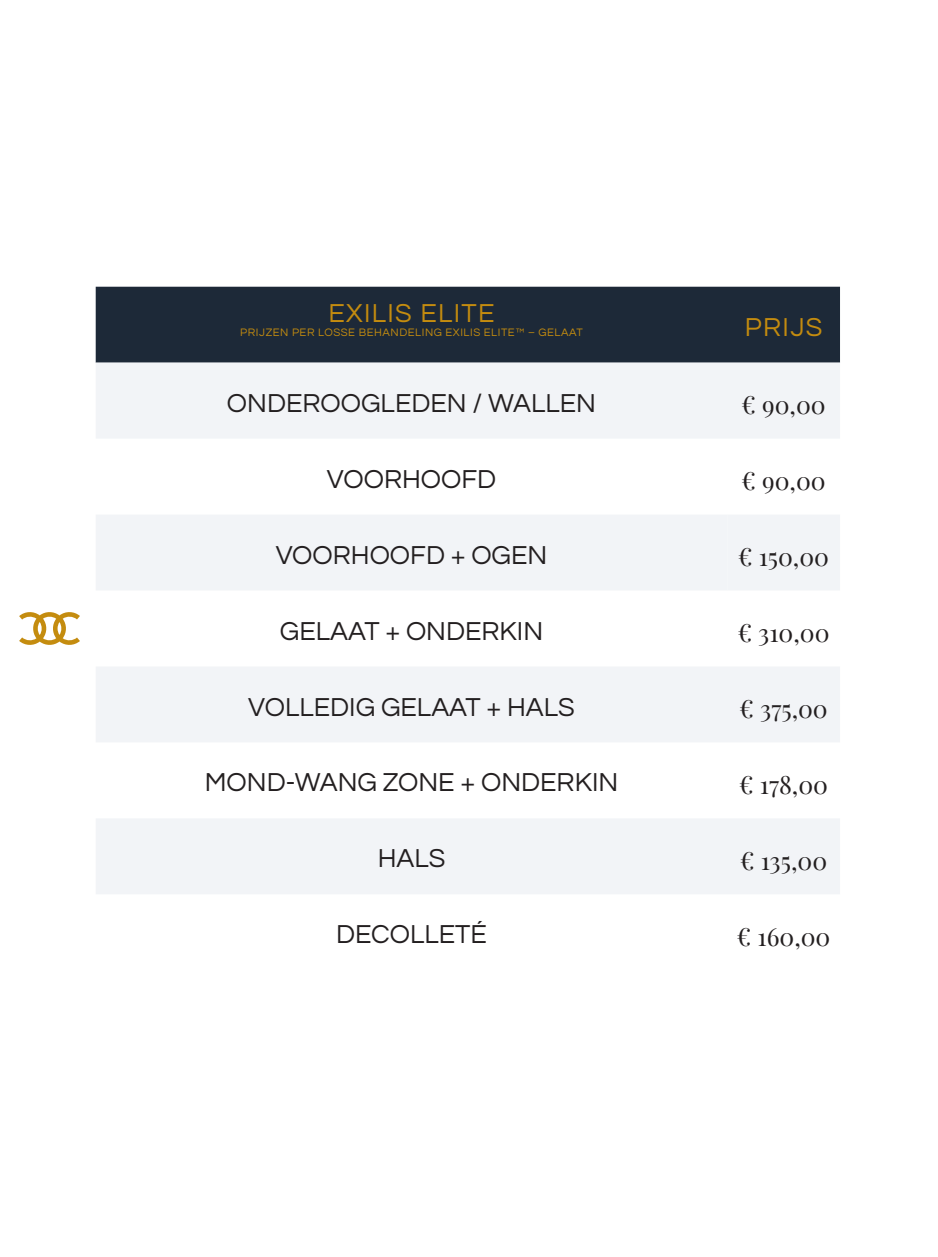
<style>
.page{position:relative;width:938px;height:1257px;background:#fff}
.page>*{position:absolute;margin:0;border:0;box-sizing:border-box;transform-origin:0 0}
.t1{font:27px "Questrial";color:#231f20}
.t2{font:27px "Questrial";letter-spacing:.05em;color:#c48c0f}
.t3{font:24.75px "Playfair Display";color:#231f20}
.t4{font:11.25px "Questrial";letter-spacing:.05em;color:#c48c0f}
</style>
<div class="page">
<svg style="left:19px;top:612px;width:61px;height:33px"></svg>
<div style="left:96px;top:287px;width:744px;height:76px;background:#1d2938"></div>
<div style="left:96px;top:363px;width:744px;height:75px;background:#f2f4f7"></div>
<svg style="left:96px;top:515px;width:744px;height:379px;fill:#f2f4f7"></svg>
<p class="t2" style="left:328px;top:300px;width:168px">EXILIS ELITE</p>
<p class="t4" style="left:240px;top:326px;width:344px">PRIJZEN PER LOSSE BEHANDELING EXILIS ELITE™ – GELAAT</p>
<p class="t2" style="left:745px;top:313px;width:79px">PRIJS</p>
<p class="t1" style="left:227px;top:389px;width:370px">ONDEROOGLEDEN / WALLEN</p>
<p class="t3" style="left:741px;top:385px;width:86px">€ 90,00</p>
<p class="t1" style="left:327px;top:465px;width:171px">VOORHOOFD</p>
<p class="t3" style="left:741px;top:461px;width:86px">€ 90,00</p>
<p class="t1" style="left:276px;top:541px;width:273px">VOORHOOFD + OGEN</p>
<p class="t3" style="left:738px;top:537px;width:92px">€ 150,00</p>
<p class="t1" style="left:280px;top:617px;width:265px">GELAAT + ONDERKIN</p>
<p class="t3" style="left:737px;top:613px;width:93px">€ 310,00</p>
<p class="t1" style="left:248px;top:693px;width:328px">VOLLEDIG GELAAT + HALS</p>
<p class="t3" style="left:739px;top:689px;width:90px">€ 375,00</p>
<p class="t1" style="left:205px;top:769px;width:415px">MOND-WANG ZONE + ONDERKIN</p>
<p class="t3" style="left:739px;top:765px;width:90px">€ 178,00</p>
<p class="t1" style="left:378px;top:845px;width:69px">HALS</p>
<p class="t3" style="left:740px;top:841px;width:88px">€ 135,00</p>
<p class="t1" style="left:336px;top:921px;width:152px">DECOLLETÉ</p>
<p class="t3" style="left:737px;top:917px;width:95px">€ 160,00</p>
</div>
